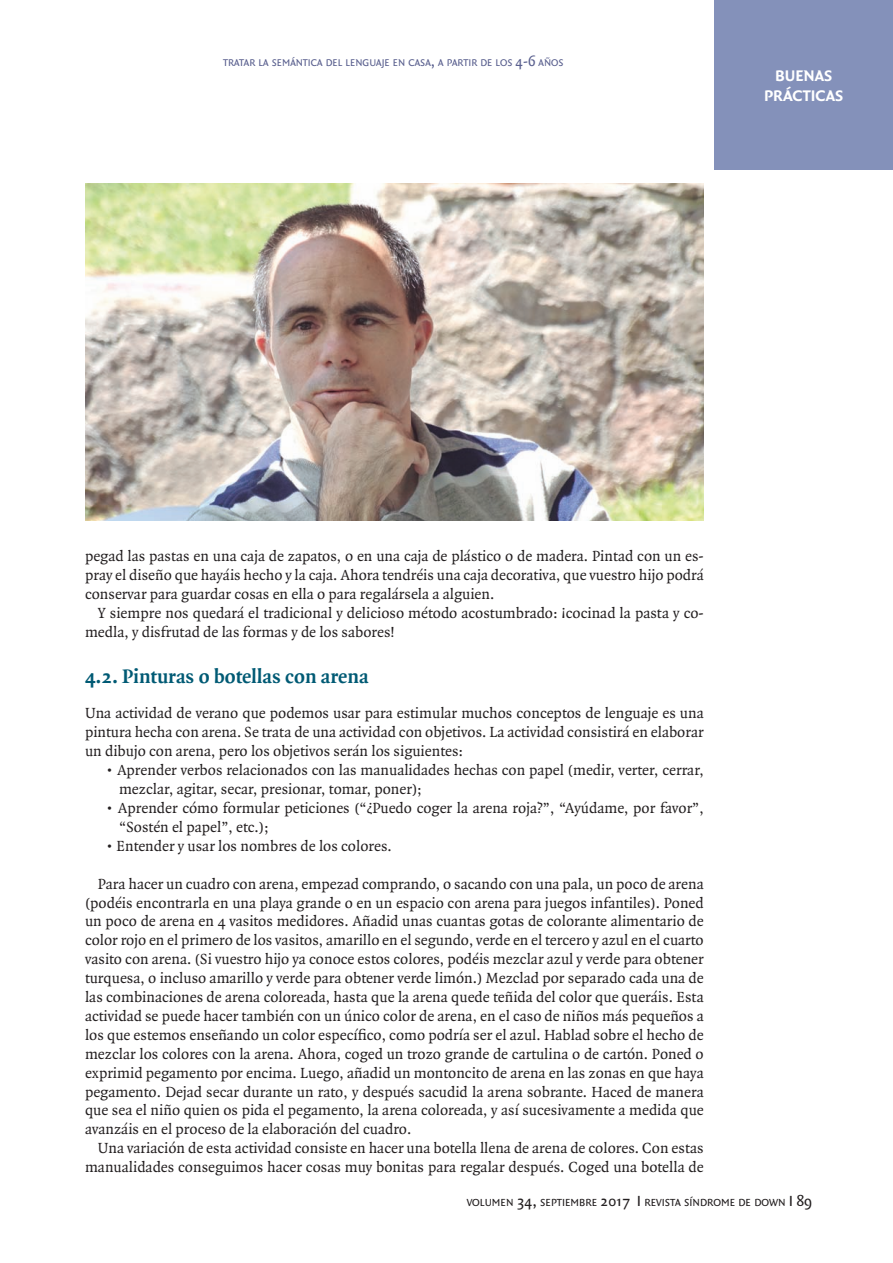
<style>
.page{position:relative;width:893px;height:1263px;background:#fff}
.page>*{position:absolute;margin:0;border:0;box-sizing:border-box;transform-origin:0 0}
.Ttulo_2{font:700 21px "Quadraat";color:#005a74}
.t1{font:700 16.5px/19.8px "Quadraat Sans";color:#fff;text-align:center}
.Normal_sin_meter{font:15.75px/18.9px "Quadraat";color:#231f20;text-align:justify}
.t2{font:10.95px "Quadraat Sans";color:#231f20}
.Titulito{font:10.5px "Quadraat Sans";color:#595f8e}
.s1{font-size:15px}
.s2{font-size:15.75px}
</style>
<div class="page">
<div style="left:714px;top:0;width:179px;height:170px;background:#8491ba"></div>
<img style="left:85px;top:184px;width:619px;height:337px">
<p class="Titulito" style="left:223px;top:56px;width:342px">TRATAR LA SEMÁNTICA DEL LENGUAJE EN CASA<span class="s1">,</span> A PARTIR DE LOS <span class="s1">4-6</span> AÑOS</p>
<p class="t1" style="left:764px;top:66px;width:81px">BUENAS<br>PRÁCTICAS</p>
<p class="Normal_sin_meter" style="left:85px;top:547px;width:620px">pegad las pastas en una caja de zapatos, o en una caja de plástico o de madera. Pintad con un es&shy;pray el diseño que hayáis hecho y la caja. Ahora tendréis una caja decorativa, que vuestro hijo podrá conservar para guardar cosas en ella o para regalársela a alguien.</p>
<p class="Normal_sin_meter" style="left:85px;top:604px;width:620px;text-indent:13px">Y siempre nos quedará el tradicional y delicioso método acostumbrado: ¡cocinad la pasta y co&shy;medla, y disfrutad de las formas y de los sabores!</p>
<p class="Ttulo_2" style="left:85px;top:665px;width:285px">4.2. Pinturas o botellas con arena</p>
<p class="Normal_sin_meter" style="left:85px;top:704px;width:620px">Una actividad de verano que podemos usar para estimular muchos conceptos de lenguaje es una pintura hecha con arena. Se trata de una actividad con objetivos. La actividad consistirá en elaborar un dibujo con arena, pero los objetivos serán los siguientes:</p>
<p class="Normal_sin_meter" style="left:119px;top:761px;width:586px;text-indent:-13px">• Aprender verbos relacionados con las manualidades hechas con papel (medir, verter, cerrar, mezclar, agitar, secar, presionar, tomar, poner);</p>
<p class="Normal_sin_meter" style="left:119px;top:799px;width:586px;text-indent:-13px">• Aprender cómo formular peticiones (“¿Puedo coger la arena roja?”, “Ayúdame, por favor”, “Sostén el papel”, etc.);</p>
<p class="Normal_sin_meter" style="left:106px;top:837px;width:287px">• Entender y usar los nombres de los colores.</p>
<p class="Normal_sin_meter" style="left:85px;top:875px;width:620px;text-indent:13px">Para hacer un cuadro con arena, empezad comprando, o sacando con una pala, un poco de arena (podéis encontrarla en una playa grande o en un espacio con arena para juegos infantiles). Poned un poco de arena en 4 vasitos medidores. Añadid unas cuantas gotas de colorante alimentario de color rojo en el primero de los vasitos, amarillo en el segundo, verde en el tercero y azul en el cuarto vasito con arena. (Si vuestro hijo ya conoce estos colores, podéis mezclar azul y verde para obtener turquesa, o incluso amarillo y verde para obtener verde limón.) Mezclad por separado cada una de las combinaciones de arena coloreada, hasta que la arena quede teñida del color que queráis. Esta actividad se puede hacer también con un único color de arena, en el caso de niños más pequeños a los que estemos enseñando un color específico, como podría ser el azul. Hablad sobre el hecho de mezclar los colores con la arena. Ahora, coged un trozo grande de cartulina o de cartón. Poned o exprimid pegamento por encima. Luego, añadid un montoncito de arena en las zonas en que haya pegamento. Dejad secar durante un rato, y después sacudid la arena sobrante. Haced de manera que sea el niño quien os pida el pegamento, la arena coloreada, y así sucesivamente a medida que avanzáis en el proceso de la elaboración del cuadro.</p>
<p class="Normal_sin_meter" style="left:85px;top:1139px;width:620px;text-align:right">Una variación de esta actividad consiste en hacer una botella llena de arena de colores. Con estas manualidades conseguimos hacer cosas muy bonitas para regalar después. Coged una botella de</p>
<p class="t2" style="left:467px;top:1196px;width:347px">VOLUMEN <span class="s2">34,</span> SEPTIEMBRE <span class="s2">2017 I</span> REVISTA SÍNDROME DE DOWN <span class="s2">I 89</span></p>
</div>
